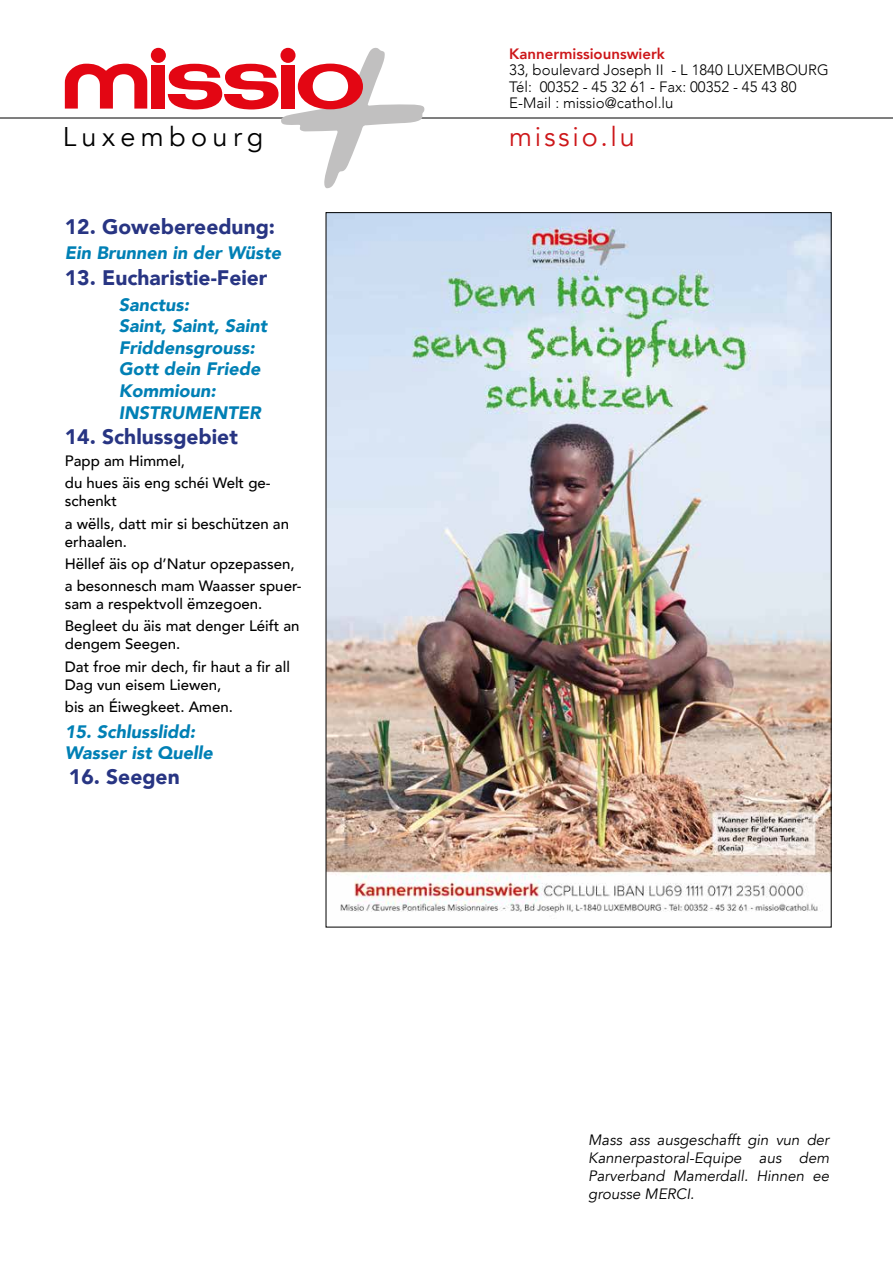
<style>
.page{position:relative;width:893px;height:1263px;background:#fff}
.page>*{position:absolute;margin:0;border:0;box-sizing:border-box;transform-origin:0 0}
.t1{font:27px "Avenir";letter-spacing:.2em;color:#000}
.t2{font:27px "Avenir";letter-spacing:.1em;color:#cd171a}
.t3{font:900 21px "Avenir";color:#283583}
.t4{font:italic 900 18px/21.6px "Avenir";color:#0080b5}
.t5{font:500 15px/22.2px "Avenir";color:#000}
.t6{font:italic 15px/18px "Avenir";color:#000;text-align:justify}
.t7{font:300 15px/16.5px "Avenir";color:#000}
.t8{font:800 15px "Avenir";color:#cd171a}
</style>
<div class="page">
<hr style="left:0;top:118px;width:893px;height:1px;background:#000">
<div style="left:152px;top:65px;width:13px;height:44px;background:#e30613"></div>
<svg style="left:168px;top:48px;width:256px;height:140px"></svg>
<div style="left:151px;top:48px;width:15px;height:15px;background:#e30613;border-radius:50%"></div>
<div style="left:280px;top:48px;width:16px;height:15px;background:#e30613;border-radius:50%"></div>
<div style="left:281px;top:65px;width:14px;height:43px;background:#e30613"></div>
<svg style="left:65px;top:64px;width:82px;height:45px"></svg>
<img style="left:328px;top:214px;width:501px;height:699px">
<h1 class="t1" style="left:63px;top:120px;width:202px">Luxembourg</h1>
<h2 class="t3" style="left:65px;top:208px;width:212px">12. Gowebereedung:</h2>
<p class="t4" style="left:65px;top:242px;width:218px">Ein Brunnen in der Wüste</p>
<h2 class="t3" style="left:65px;top:259px;width:204px">13. Eucharistie-Feier</h2>
<p class="t4" style="left:119px;top:293px;width:150px">Sanctus:<br>Saint, Saint, Saint<br>Friddensgrouss:<br>Gott dein Friede<br>Kommioun:<br>INSTRUMENTER</p>
<h2 class="t3" style="left:65px;top:418px;width:175px">14. Schlussgebiet</h2>
<p class="t5" style="left:65px;top:449px;width:207px">Papp am Himmel,<br>du hues äis eng schéi Welt ge-</p>
<p class="t5" style="left:65px;top:489px;width:226px">schenkt<br>a wëlls, datt mir si beschützen an</p>
<p class="t5" style="left:65px;top:529px;width:238px">erhaalen.<br>Hëllef äis op d’Natur opzepassen, a besonnesch mam Waasser spuer-</p>
<p class="t5" style="left:65px;top:592px;width:236px">sam a respektvoll ëmzegoen.<br>Begleet du äis mat denger Léift an</p>
<p class="t5" style="left:65px;top:632px;width:227px">dengem Seegen.<br>Dat froe mir dech, fir haut a fir all</p>
<p class="t5" style="left:65px;top:672px;width:170px">Dag vun eisem Liewen, bis an Éiwegkeet. Amen.</p>
<p class="t4" style="left:65px;top:720px;width:150px">15. Schlusslidd:<br>Wasser ist Quelle</p>
<h2 class="t3" style="left:69px;top:759px;width:112px">16. Seegen</h2>
<p class="t8" style="left:509px;top:42px;width:157px">Kannermissiounswierk</p>
<p class="t7" style="left:509px;top:62px;width:321px">33, boulevard Joseph II - L 1840 LUXEMBOURG<br>Tél: 00352 - 45 32 61 - Fax: 00352 - 45 43 80<br>E-Mail : missio@cathol.lu</p>
<h1 class="t2" style="left:509px;top:120px;width:127px">missio.lu</h1>
<p class="t6" style="left:588px;top:1131px;width:242px">Mass ass ausgeschafft gin vun der Kannerpastoral-Equipe aus dem Parverband Mamerdall. Hinnen ee grousse MERCI.</p>
</div>
